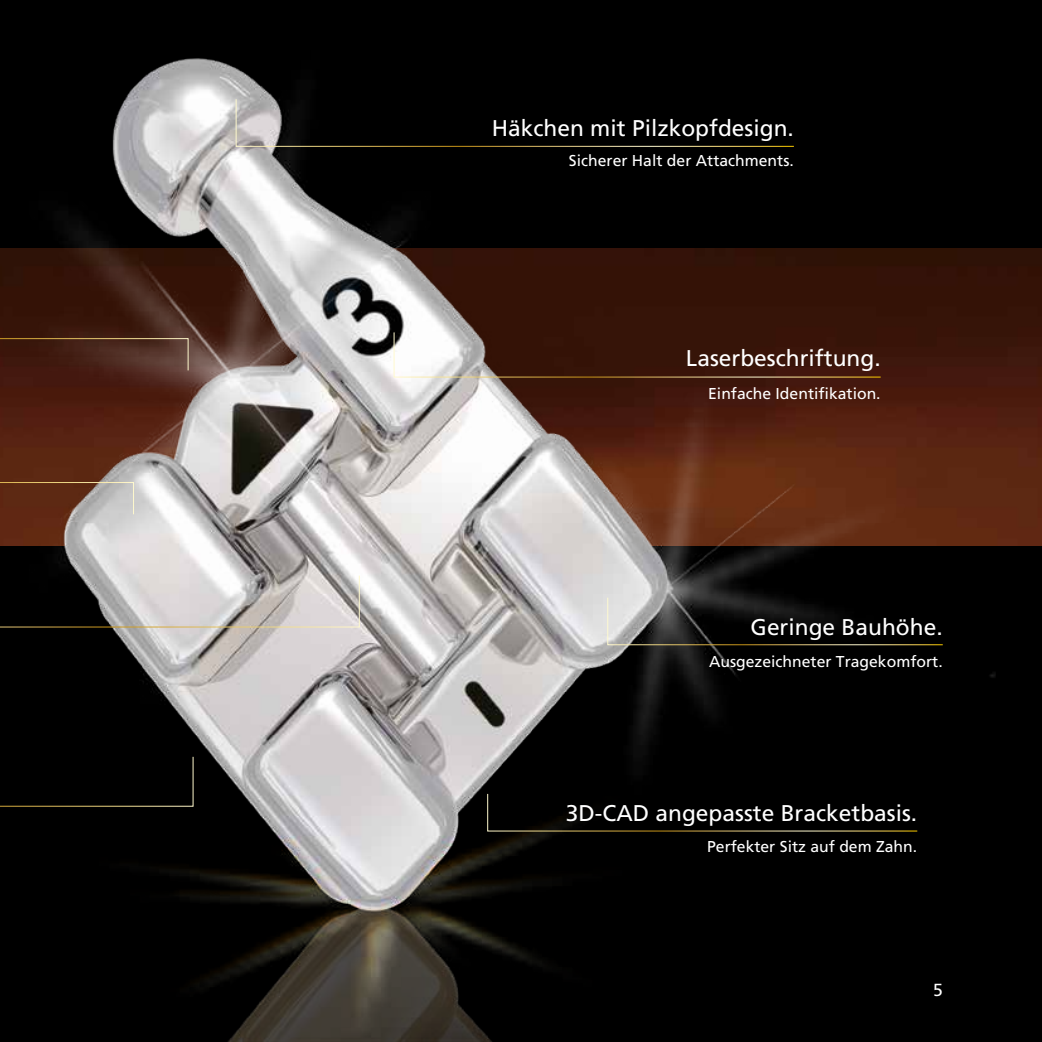
<style>
.page{position:relative;width:1042px;height:1042px;background:#000}
.page>*{position:absolute;margin:0;border:0;box-sizing:border-box;transform-origin:0 0}
.t1{font:22.75px "Frutiger LT Std";color:#fff}
.t2{font:17.5px "Frutiger LT Std";color:#fff}
.t3{font:15.75px "Frutiger LT Std";color:#fff}
</style>
<div class="page">
<img style="left:1003px;top:248px;width:39px;height:298px">
<img style="left:0;top:58px;width:1003px;height:984px">
<svg style="left:0;top:575px;width:360px;height:53px"></svg>
<svg style="left:0;top:482px;width:134px;height:33px;background:#846454"></svg>
<svg style="left:0;top:756px;width:194px;height:51px"></svg>
<svg style="left:487px;top:793px;width:431px;height:39px"></svg>
<svg style="left:607px;top:597px;width:336px;height:48px"></svg>
<svg style="left:235px;top:98px;width:560px;height:49px"></svg>
<svg style="left:0;top:338px;width:189px;height:33px;background:#4f2c1f"></svg>
<svg style="left:393px;top:331px;width:488px;height:47px;background:#5a3d32"></svg>
<h1 class="t1" style="left:492px;top:115px;width:304px">Häkchen mit Pilzkopfdesign.</h1>
<p class="t3" style="left:569px;top:151px;width:226px">Sicherer Halt der Attachments.</p>
<h1 class="t1" style="left:686px;top:345px;width:196px">Laserbeschriftung.</h1>
<p class="t3" style="left:708px;top:384px;width:174px">Einfache Identifikation.</p>
<h1 class="t1" style="left:750px;top:613px;width:194px">Geringe Bauhöhe.</h1>
<p class="t3" style="left:709px;top:652px;width:235px">Ausgezeichneter Tragekomfort.</p>
<h1 class="t1" style="left:566px;top:799px;width:353px">3D-CAD angepasste Bracketbasis.</h1>
<p class="t3" style="left:707px;top:837px;width:212px">Perfekter Sitz auf dem Zahn.</p>
<p class="t2" style="left:933px;top:980px;width:11px">5</p>
</div>
